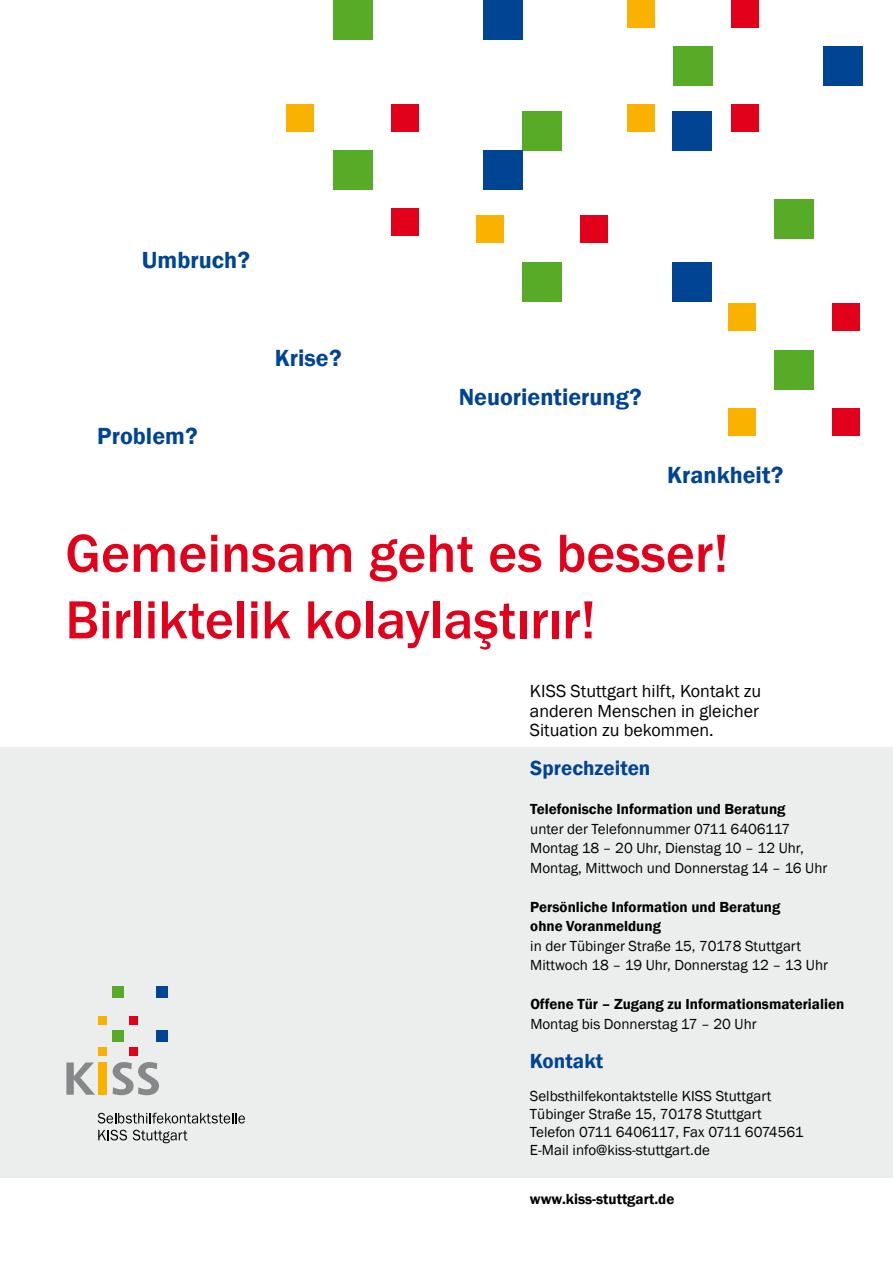
<style>
.page{position:relative;width:893px;height:1263px;background:#fff}
.page>*{position:absolute;margin:0;border:0;box-sizing:border-box;transform-origin:0 0}
.t1{font:500 55.5px/66.6px "Franklin Gothic";color:#e2001a}
.t2{font:600 24px "Franklin Gothic";color:#004494}
.t3{font:600 21px "Franklin Gothic";color:#004494}
.t4{font:18px/19.5px "Franklin Gothic";color:#000;text-align:justify}
.t5{font:15px/18px "Franklin Gothic";color:#000}
.t6{font:600 15px/19.5px "Franklin Gothic";color:#000}
</style>
<div class="page">
<div style="left:0;top:747px;width:893px;height:431px;background:#eceded"></div>
<div style="left:476px;top:215px;width:27px;height:28px;background:#f9b200"></div>
<div style="left:580px;top:215px;width:28px;height:28px;background:#e2001a"></div>
<div style="left:523px;top:262px;width:39px;height:39px;background:#57ab27"></div>
<div style="left:672px;top:262px;width:40px;height:39px;background:#004494"></div>
<div style="left:523px;top:112px;width:39px;height:39px;background:#57ab27"></div>
<div style="left:672px;top:112px;width:40px;height:39px;background:#004494"></div>
<div style="left:391px;top:209px;width:27px;height:27px;background:#e2001a"></div>
<div style="left:287px;top:104px;width:27px;height:27px;background:#f9b200"></div>
<div style="left:391px;top:104px;width:27px;height:27px;background:#e2001a"></div>
<div style="left:333px;top:151px;width:40px;height:39px;background:#57ab27"></div>
<div style="left:483px;top:151px;width:39px;height:39px;background:#004494"></div>
<div style="left:333px;top:0;width:40px;height:40px;background:#57ab27"></div>
<div style="left:483px;top:0;width:39px;height:40px;background:#004494"></div>
<div style="left:728px;top:408px;width:27px;height:27px;background:#f9b200"></div>
<div style="left:832px;top:408px;width:28px;height:27px;background:#e2001a"></div>
<div style="left:728px;top:303px;width:27px;height:28px;background:#f9b200"></div>
<div style="left:832px;top:303px;width:28px;height:28px;background:#e2001a"></div>
<div style="left:775px;top:350px;width:39px;height:39px;background:#57ab27"></div>
<div style="left:775px;top:200px;width:39px;height:39px;background:#57ab27"></div>
<div style="left:627px;top:104px;width:27px;height:28px;background:#f9b200"></div>
<div style="left:731px;top:104px;width:28px;height:28px;background:#e2001a"></div>
<div style="left:627px;top:0;width:27px;height:27px;background:#f9b200"></div>
<div style="left:731px;top:0;width:28px;height:27px;background:#e2001a"></div>
<div style="left:674px;top:47px;width:39px;height:39px;background:#57ab27"></div>
<div style="left:823px;top:47px;width:40px;height:39px;background:#004494"></div>
<svg style="left:66px;top:1062px;width:29px;height:33px"></svg>
<svg style="left:113px;top:1062px;width:46px;height:33px"></svg>
<div style="left:98px;top:1047px;width:8px;height:8px;background:#f9b200"></div>
<div style="left:129px;top:1047px;width:8px;height:8px;background:#e2001a"></div>
<div style="left:98px;top:1016px;width:8px;height:8px;background:#f9b200"></div>
<div style="left:129px;top:1016px;width:8px;height:8px;background:#e2001a"></div>
<div style="left:112px;top:1030px;width:12px;height:12px;background:#57ab27"></div>
<div style="left:156px;top:1030px;width:12px;height:12px;background:#004494"></div>
<div style="left:112px;top:986px;width:12px;height:11px;background:#57ab27"></div>
<div style="left:156px;top:986px;width:12px;height:11px;background:#004494"></div>
<div style="left:98px;top:1062px;width:8px;height:33px;background:#f9b200"></div>
<svg style="left:98px;top:1130px;width:29px;height:10px"></svg>
<svg style="left:133px;top:1130px;width:55px;height:13px"></svg>
<svg style="left:98px;top:1113px;width:147px;height:10px"></svg>
<h2 class="t2" style="left:142px;top:245px;width:110px">Umbruch?</h2>
<h2 class="t2" style="left:97px;top:421px;width:102px">Problem?</h2>
<h2 class="t2" style="left:275px;top:343px;width:68px">Krise?</h2>
<h2 class="t2" style="left:459px;top:382px;width:185px">Neuorientierung?</h2>
<h2 class="t2" style="left:667px;top:460px;width:118px">Krankheit?</h2>
<h1 class="t1" style="left:65px;top:521px;width:665px">Gemeinsam geht es besser!<br>Birliktelik kolaylaştırır!</h1>
<p class="t4" style="left:530px;top:682px;width:233px">KISS Stuttgart hilft, Kontakt zu anderen Menschen in gleicher Situation zu bekommen.</p>
<h3 class="t3" style="left:530px;top:755px;width:122px">Sprechzeiten</h3>
<p class="t6" style="left:530px;top:800px;width:257px">Telefonische Information und Beratung</p>
<p class="t5" style="left:530px;top:819px;width:299px;line-height:19.5px">unter der Telefonnummer 0711 6406117<br>Montag 18 – 20 Uhr, Dienstag 10 – 12 Uhr,<br>Montag, Mittwoch und Donnerstag 14 – 16 Uhr</p>
<p class="t6" style="left:530px;top:897px;width:252px">Persönliche Information und Beratung ohne Voranmeldung</p>
<p class="t5" style="left:530px;top:936px;width:299px;line-height:19.5px">in der Tübinger Straße 15, 70178 Stuttgart<br>Mittwoch 18 – 19 Uhr, Donnerstag 12 – 13 Uhr</p>
<p class="t6" style="left:530px;top:995px;width:315px">Offene Tür – Zugang zu Informationsmaterialien</p>
<p class="t5" style="left:530px;top:1015px;width:228px">Montag bis Donnerstag 17 – 20 Uhr</p>
<h3 class="t3" style="left:530px;top:1048px;width:75px">Kontakt</h3>
<p class="t5" style="left:530px;top:1087px;width:275px">Selbsthilfekontaktstelle KISS Stuttgart Tübinger Straße 15, 70178 Stuttgart Telefon 0711 6406117, Fax 0711 6074561<br>E-Mail info@kiss-stuttgart.de</p>
<p class="t6" style="left:530px;top:1190px;width:146px">www.kiss-stuttgart.de</p>
</div>
